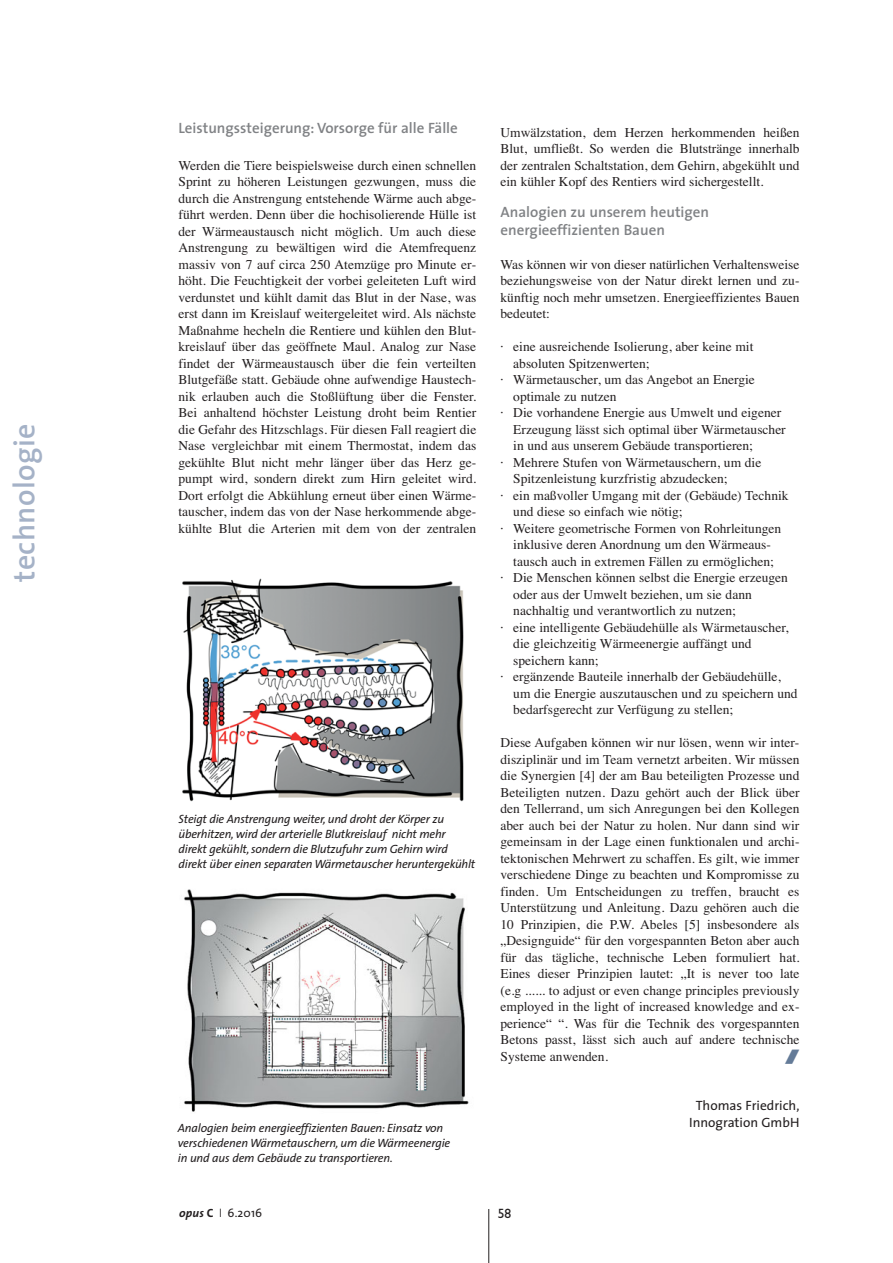
<style>
.page{position:relative;width:893px;height:1263px;background:#fff}
.page>*{position:absolute;margin:0;border:0;box-sizing:border-box;transform-origin:0 0}
.t1{font:600 30px "The Sans";letter-spacing:.01em;color:#a5b2c7}
.t2{font:600 15px/18px "The Sans";color:#808285}
.t3{font:13.5px/16.5px "Times";color:#231f20;text-align:justify}
.t4{font:13.5px/16.5px "The Sans";color:#231f20;text-align:center}
.t5{font:13.5px "Gill Sans";color:#231f20}
.t6{font:italic 12px/15px "The Sans";letter-spacing:-.02em;color:#231f20}
.t7{font:12px "The Sans";color:#231f20}
.s1{font-weight:700;font-style:italic}
.s2{font-weight:700}
</style>
<div class="page">
<hr style="left:488px;top:1209px;width:1px;height:54px;background:#231f20">
<img style="left:182px;top:578px;width:282px;height:224px">
<img style="left:184px;top:889px;width:285px;height:223px">
<h1 class="t1" style="left:12px;top:582px;width:160px;rotate:-90deg">technologie</h1>
<p class="t2" style="left:179px;top:121px;width:281px">Leistungssteigerung: Vorsorge für alle Fälle</p>
<p class="t3" style="left:179px;top:158px;width:299px">Werden die Tiere beispielsweise durch einen schnellen Sprint zu höheren Leistungen gezwungen, muss die durch die Anstrengung entstehende Wärme auch abge&shy;führt werden. Denn über die hochisolierende Hülle ist der Wärmeaustausch nicht möglich. Um auch diese Anstrengung zu bewältigen wird die Atemfrequenz massiv von 7 auf circa 250 Atemzüge pro Minute er&shy;höht. Die Feuchtigkeit der vorbei geleiteten Luft wird verdunstet und kühlt damit das Blut in der Nase, was erst dann im Kreislauf weitergeleitet wird. Als nächste Maßnahme hecheln die Rentiere und kühlen den Blut&shy;kreislauf über das geöffnete Maul. Analog zur Nase findet der Wärmeaustausch über die fein verteilten Blutgefäße statt. Gebäude ohne aufwendige Haustech&shy;nik erlauben auch die Stoßlüftung über die Fenster.<br>Bei anhaltend höchster Leistung droht beim Rentier die Gefahr des Hitzschlags. Für diesen Fall reagiert die Nase vergleichbar mit einem Thermostat, indem das gekühlte Blut nicht mehr länger über das Herz ge&shy;pumpt wird, sondern direkt zum Hirn geleitet wird.<br>Dort erfolgt die Abkühlung erneut über einen Wärme&shy;tauscher, indem das von der Nase herkommende abge&shy;kühlte Blut die Arterien mit dem von der zentralen</p>
<p class="t6" style="left:179px;top:812px;width:298px">Steigt die Anstrengung weiter, und droht der Körper zu überhitzen, wird der arterielle Blutkreislauf nicht mehr direkt gekühlt, sondern die Blutzufuhr zum Gehirn wird direkt über einen separaten Wärmetauscher heruntergekühlt</p>
<p class="t6" style="left:178px;top:1121px;width:274px">Analogien beim energieeffizienten Bauen: Einsatz von verschiedenen Wärmetauschern, um die Wärmeenergie in und aus dem Gebäude zu transportieren.</p>
<p class="t3" style="left:500px;top:125px;width:300px">Umwälzstation, dem Herzen herkommenden heißen Blut, umfließt. So werden die Blutstränge innerhalb der zentralen Schaltstation, dem Gehirn, abgekühlt und ein kühler Kopf des Rentiers wird sichergestellt.</p>
<p class="t2" style="left:500px;top:204px;width:210px">Analogien zu unserem heutigen energieeffizienten Bauen</p>
<p class="t3" style="left:500px;top:257px;width:300px">Was können wir von dieser natürlichen Verhaltensweise beziehungsweise von der Natur direkt lernen und zu&shy;künftig noch mehr umsetzen. Energieeffizientes Bauen bedeutet:</p>
<p class="t3" style="left:500px;top:339px;width:254px">· eine ausreichende Isolierung, aber keine mit</p>
<p class="t3" style="left:513px;top:356px;width:138px">absoluten Spitzenwerten;</p>
<p class="t3" style="left:500px;top:372px;width:256px">· Wärmetauscher, um das Angebot an Energie</p>
<p class="t3" style="left:513px;top:389px;width:105px">optimale zu nutzen</p>
<p class="t3" style="left:500px;top:405px;width:282px">· Die vorhandene Energie aus Umwelt und eigener</p>
<p class="t3" style="left:513px;top:422px;width:274px">Erzeugung lässt sich optimal über Wärmetauscher</p>
<p class="t3" style="left:513px;top:438px;width:241px">in und aus unserem Gebäude transportieren;</p>
<p class="t3" style="left:500px;top:455px;width:262px">· Mehrere Stufen von Wärmetauschern, um die</p>
<p class="t3" style="left:513px;top:471px;width:216px">Spitzenleistung kurzfristig abzudecken;</p>
<p class="t3" style="left:500px;top:488px;width:290px">· ein maßvoller Umgang mit der (Gebäude) Technik</p>
<p class="t3" style="left:513px;top:504px;width:171px">und diese so einfach wie nötig;</p>
<p class="t3" style="left:500px;top:521px;width:282px">· Weitere geometrische Formen von Rohrleitungen</p>
<p class="t3" style="left:513px;top:537px;width:259px">inklusive deren Anordnung um den Wärmeaus-</p>
<p class="t3" style="left:513px;top:554px;width:262px">tausch auch in extremen Fällen zu ermöglichen;</p>
<p class="t3" style="left:500px;top:570px;width:289px">· Die Menschen können selbst die Energie erzeugen</p>
<p class="t3" style="left:513px;top:587px;width:240px">oder aus der Umwelt beziehen, um sie dann</p>
<p class="t3" style="left:513px;top:603px;width:224px">nachhaltig und verantwortlich zu nutzen;</p>
<p class="t3" style="left:500px;top:620px;width:290px">· eine intelligente Gebäudehülle als Wärmetauscher,</p>
<p class="t3" style="left:513px;top:636px;width:240px">die gleichzeitig Wärmeenergie auffängt und</p>
<p class="t3" style="left:513px;top:653px;width:87px">speichern kann;</p>
<p class="t3" style="left:500px;top:669px;width:282px">· ergänzende Bauteile innerhalb der Gebäudehülle,</p>
<p class="t3" style="left:513px;top:686px;width:286px">um die Energie auszutauschen und zu speichern und</p>
<p class="t3" style="left:513px;top:702px;width:221px">bedarfsgerecht zur Verfügung zu stellen;</p>
<p class="t3" style="left:500px;top:735px;width:300px">Diese Aufgaben können wir nur lösen, wenn wir inter&shy;disziplinär und im Team vernetzt arbeiten. Wir müssen die Synergien [4] der am Bau beteiligten Prozesse und Beteiligten nutzen. Dazu gehört auch der Blick über den Tellerrand, um sich Anregungen bei den Kollegen aber auch bei der Natur zu holen. Nur dann sind wir gemeinsam in der Lage einen funktionalen und archi&shy;tektonischen Mehrwert zu schaffen. Es gilt, wie immer verschiedene Dinge zu beachten und Kompromisse zu finden. Um Entscheidungen zu treffen, braucht es Unterstützung und Anleitung. Dazu gehören auch die 10 Prinzipien, die P.W. Abeles [5] insbesondere als „Designguide“ für den vorgespannten Beton aber auch für das tägliche, technische Leben formuliert hat.<br>Eines dieser Prinzipien lautet: „It is never too late (e.g ...... to adjust or even change principles previously employed in the light of increased knowledge and ex&shy;perience“ “. Was für die Technik des vorgespannten Betons passt, lässt sich auch auf andere technische Systeme anwenden.</p>
<p class="t4" style="left:689px;top:1099px;width:112px">Thomas Friedrich,<br>Innogration GmbH</p>
<p class="t7" style="left:179px;top:1208px;width:84px"><span class="s1">opus</span> <span class="s2">C</span> ❘ 6.2016</p>
<p class="t5" style="left:498px;top:1209px;width:15px">58</p>
</div>
